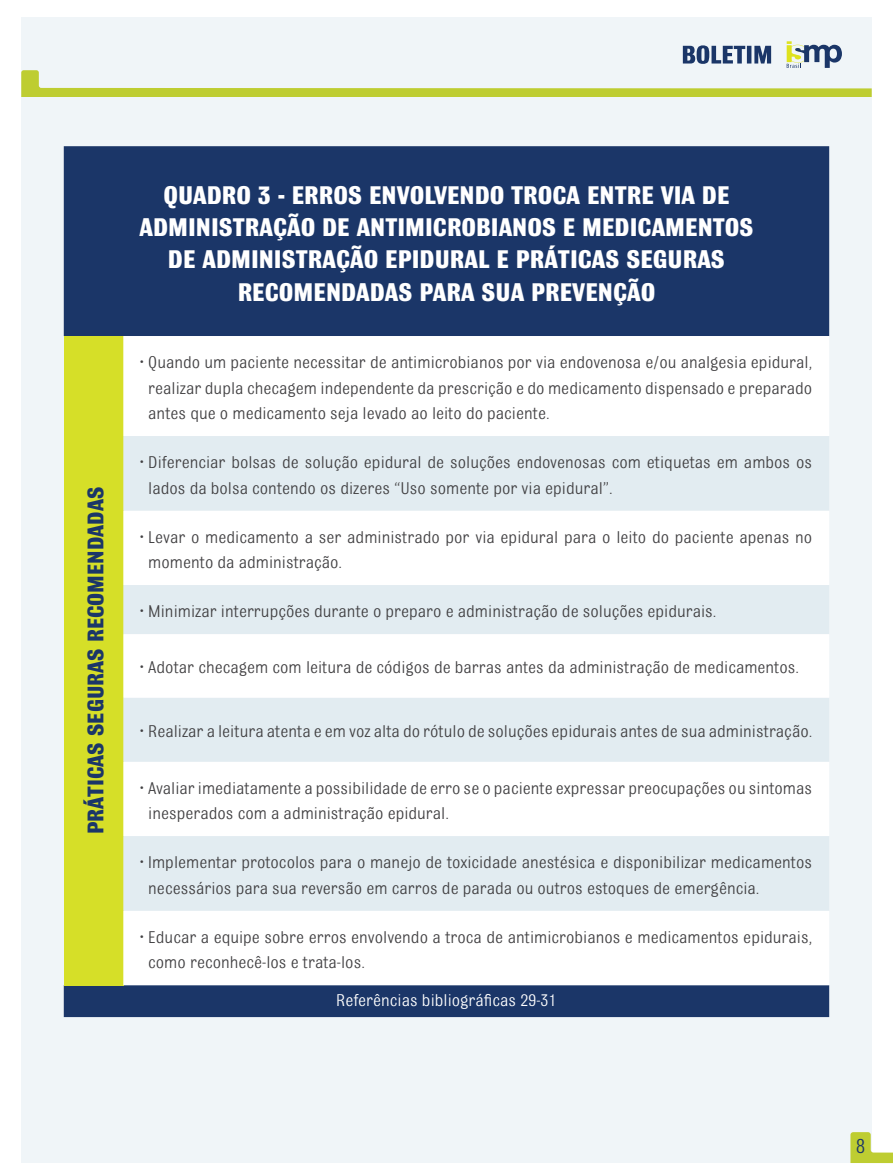
<style>
.page{position:relative;width:893px;height:1174px;background:#fff}
.page>*{position:absolute;margin:0;border:0;box-sizing:border-box;transform-origin:0 0}
.SUBTITULO_QUADROS{font:700 27px/32.4px "Bulldog";color:#fff;text-align:center}
.SUBTITULO_QUADROS-2{font:700 24px "Bulldog";color:#1b3668}
.t1{font:21.6px "Bulldog";color:#1b3668}
.t2{font:18px/25.5px "Bulldog";color:#414042}
.t3{font:18px "Bulldog";color:#fff}
.s1{font-weight:700}
</style>
<div class="page">
<div style="left:21px;top:18px;width:851px;height:1145px;background:#f0f5f8"></div>
<svg style="left:21px;top:41px;width:851px;height:56px"></svg>
<svg style="left:850px;top:1132px;width:43px;height:31px"></svg>
<div style="left:64px;top:146px;width:765px;height:871px;background:#1b3668"></div>
<div style="left:64px;top:336px;width:59px;height:649px;background:#d6df28"></div>
<div style="left:123px;top:336px;width:706px;height:649px;background:#fff"></div>
<svg style="left:123px;top:436px;width:706px;height:474px;fill:#e2ecf1"></svg>
<p class="SUBTITULO_QUADROS-2" style="left:83px;top:834px;width:349px;rotate:-90deg">PRÁTICAS SEGURAS RECOMENDADAS</p>
<p class="SUBTITULO_QUADROS" style="left:139px;top:178px;width:615px">QUADRO 3 - ERROS ENVOLVENDO TROCA ENTRE VIA DE ADMINISTRAÇÃO DE ANTIMICROBIANOS E MEDICAMENTOS DE ADMINISTRAÇÃO EPIDURAL E PRÁTICAS SEGURAS RECOMENDADAS PARA SUA PREVENÇÃO</p>
<p class="t2" style="left:148px;top:349px;width:665px;text-align:justify;text-indent:-8px"><span class="s1">•</span> Quando um paciente necessitar de antimicrobianos por via endovenosa e/ou analgesia epidural, realizar dupla checagem independente da prescrição e do medicamento dispensado e preparado antes que o medicamento seja levado ao leito do paciente.</p>
<p class="t2" style="left:148px;top:449px;width:665px;text-indent:-8px"><span class="s1">•</span> Diferenciar bolsas de solução epidural de soluções endovenosas com etiquetas em ambos os lados da bolsa contendo os dizeres “Uso somente por via epidural”.</p>
<p class="t2" style="left:148px;top:524px;width:665px;text-indent:-8px"><span class="s1">•</span> Levar o medicamento a ser administrado por via epidural para o leito do paciente apenas no momento da administração.</p>
<p class="t2" style="left:140px;top:598px;width:578px"><span class="s1">•</span> Minimizar interrupções durante o preparo e administração de soluções epidurais.</p>
<p class="t2" style="left:140px;top:654px;width:660px"><span class="s1">•</span> Adotar checagem com leitura de códigos de barras antes da administração de medicamentos.</p>
<p class="t2" style="left:140px;top:718px;width:673px"><span class="s1">•</span> Realizar a leitura atenta e em voz alta do rótulo de soluções epidurais antes de sua administração.</p>
<p class="t2" style="left:148px;top:775px;width:665px;text-indent:-8px"><span class="s1">•</span> Avaliar imediatamente a possibilidade de erro se o paciente expressar preocupações ou sintomas inesperados com a administração epidural.</p>
<p class="t2" style="left:148px;top:849px;width:665px;text-indent:-8px"><span class="s1">•</span> Implementar protocolos para o manejo de toxicidade anestésica e disponibilizar medicamentos necessários para sua reversão em carros de parada ou outros estoques de emergência.</p>
<p class="t2" style="left:148px;top:924px;width:665px;text-indent:-8px"><span class="s1">•</span> Educar a equipe sobre erros envolvendo a troca de antimicrobianos e medicamentos epidurais, como reconhecê-los e trata-los.</p>
<p class="t3" style="left:336px;top:991px;width:222px">Referências bibliográficas 29-31</p>
<p class="t1" style="left:856px;top:1135px;width:11px">8</p>
</div>
